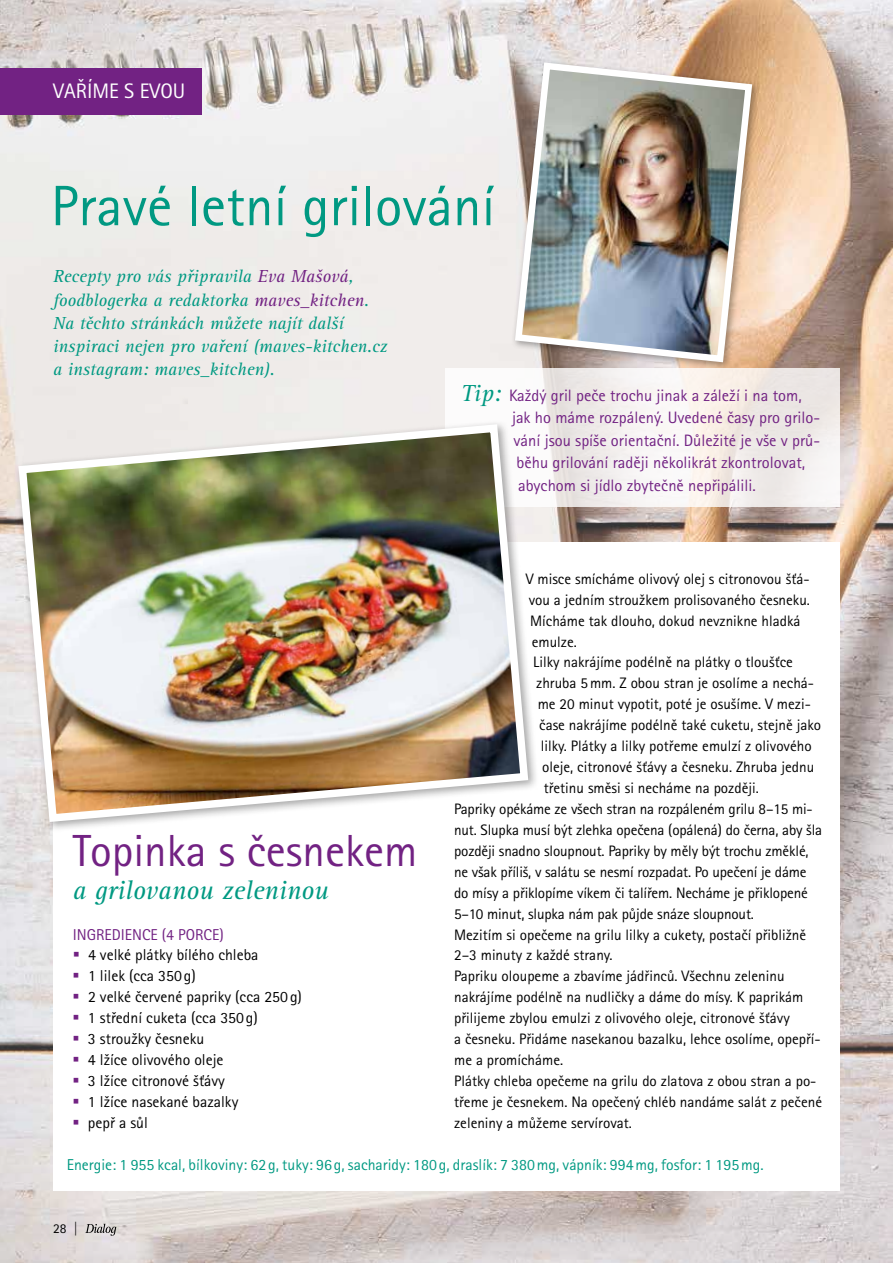
<style>
.page{position:relative;width:893px;height:1263px;background:#fff}
.page>*{position:absolute;margin:0;border:0;box-sizing:border-box;transform-origin:0 0}
.t1{font:57px "Rotis Sans Serif Pro";color:#009982}
.t2{font:45px "Rotis Sans Serif Pro";color:#722283}
.t3{font:italic 27px "Rotis Serif Pro";color:#009982}
.t4{font:21px "Rotis Sans Serif Pro";color:#fff}
.t5{font:italic 18px/23.2px "Rotis Serif Pro";color:#009982}
.t6{font:16.5px "Rotis Sans Serif Pro";color:#722283}
.t7{font:15.75px/21px "Rotis Sans Serif Pro";color:#000}
.t8{font:15.75px "Rotis Sans Serif Pro";color:#009982}
.t9{font:15.75px "Rotis Sans Serif Pro";color:#722283}
.t10{font:15.15px "Rotis Sans Serif Pro";color:#000}
.t11{font:13.5px "Rotis Sans Serif Pro";color:#000}
.s1{color:#722283}
.s2{font-family:"Rotis Serif Pro";font-style:italic;font-size:24px;color:#009982}
</style>
<div class="page">
<img style="left:0;top:0;width:893px;height:1263px">
<div style="left:53px;top:542px;width:787px;height:649px;background:#fff"></div>
<div style="left:0;top:68px;width:201px;height:46px;background:#722283"></div>
<svg style="left:85px;top:1224px;width:31px;height:12px"></svg>
<div style="left:511px;top:59px;width:249px;height:312px;background:#000;opacity:.35"></div>
<img style="left:511px;top:59px;width:245px;height:307px">
<svg style="left:445px;top:368px;width:395px;height:139px"></svg>
<div style="left:14px;top:420px;width:525px;height:413px;background:#000;opacity:.35"></div>
<img style="left:14px;top:420px;width:518px;height:406px">
<h3 class="t4" style="left:53px;top:79px;width:134px">VAŘÍME S EVOU</h3>
<h1 class="t1" style="left:51px;top:172px;width:446px">Pravé letní grilování</h1>
<p class="t5" style="left:53px;top:265px;width:336px">Recepty pro vás připravila <span class="s1">Eva Mašová</span>, foodblogerka a redaktorka <span class="s1">maves_kitchen</span>.<br>Na těchto stránkách můžete najít další inspiraci nejen pro vaření (maves-kitchen.cz a instagram: maves_kitchen).</p>
<h2 class="t2" style="left:73px;top:824px;width:346px">Topinka s česnekem</h2>
<h3 class="t3" style="left:73px;top:874px;width:257px">a grilovanou zeleninou</h3>
<p class="t9" style="left:73px;top:925px;width:153px">INGREDIENCE (4 PORCE)</p>
<p class="t7" style="left:88px;top:945px;width:216px">4 velké plátky bílého chleba<br>1 lilek (cca 350g)<br>2 velké červené papriky (cca 250 g)<br>1 střední cuketa (cca 350g)<br>3 stroužky česneku<br>4 lžíce olivového oleje<br>3 lžíce citronové šťávy<br>1 lžíce nasekané bazalky<br>pepř a sůl</p>
<p class="t6" style="left:461px;top:385px;width:342px"><span class="s2">Tip:</span> Každý gril peče trochu jinak a záleží i na tom,</p>
<p class="t6" style="left:512px;top:408px;width:310px">jak ho máme rozpálený. Uvedené časy pro grilo-</p>
<p class="t6" style="left:513px;top:430px;width:308px">vání jsou spíše orientační. Důležité je vše v prů-</p>
<p class="t6" style="left:516px;top:453px;width:290px">běhu grilování raději několikrát zkontrolovat,</p>
<p class="t6" style="left:518px;top:475px;width:239px">abychom si jídlo zbytečně nepřipálili.</p>
<p class="t10" style="left:526px;top:570px;width:285px">V misce smícháme olivový olej s citronovou šťá-</p>
<p class="t10" style="left:529px;top:591px;width:283px">vou a jedním stroužkem prolisovaného česneku.</p>
<p class="t10" style="left:530px;top:611px;width:272px">Mícháme tak dlouho, dokud nevznikne hladká</p>
<p class="t10" style="left:532px;top:632px;width:47px">emulze.</p>
<p class="t10" style="left:533px;top:653px;width:261px">Lilky nakrájíme podélně na plátky o tloušťce</p>
<p class="t10" style="left:536px;top:674px;width:279px">zhruba 5mm. Z obou stran je osolíme a nechá-</p>
<p class="t10" style="left:538px;top:695px;width:275px">me 20 minut vypotit, poté je osušíme. V mezi-</p>
<p class="t10" style="left:539px;top:716px;width:283px">čase nakrájíme podélně také cuketu, stejně jako</p>
<p class="t10" style="left:541px;top:737px;width:272px">lilky. Plátky a lilky potřeme emulzí z olivového</p>
<p class="t10" style="left:542px;top:758px;width:274px">oleje, citronové šťávy a česneku. Zhruba jednu</p>
<p class="t10" style="left:544px;top:779px;width:217px">třetinu směsi si necháme na později.</p>
<p class="t10" style="left:454px;top:800px;width:360px">Papriky opékáme ze všech stran na rozpáleném grilu 8–15 mi-</p>
<p class="t10" style="left:454px;top:821px;width:370px">nut. Slupka musí být zlehka opečena (opálená) do černa, aby šla</p>
<p class="t10" style="left:454px;top:842px;width:356px">později snadno sloupnout. Papriky by měly být trochu změklé,</p>
<p class="t10" style="left:454px;top:863px;width:354px">ne však příliš, v salátu se nesmí rozpadat. Po upečení je dáme</p>
<p class="t10" style="left:454px;top:884px;width:355px">do mísy a přiklopíme víkem či talířem. Necháme je přiklopené</p>
<p class="t10" style="left:454px;top:904px;width:301px">5–10 minut, slupka nám pak půjde snáze sloupnout.</p>
<p class="t10" style="left:454px;top:925px;width:353px">Mezitím si opečeme na grilu lilky a cukety, postačí přibližně</p>
<p class="t10" style="left:454px;top:946px;width:160px">2–3 minuty z každé strany.</p>
<p class="t10" style="left:454px;top:967px;width:332px">Papriku oloupeme a zbavíme jádřinců. Všechnu zeleninu</p>
<p class="t10" style="left:454px;top:988px;width:351px">nakrájíme podélně na nudličky a dáme do mísy. K paprikám</p>
<p class="t10" style="left:454px;top:1009px;width:337px">přilijeme zbylou emulzi z olivového oleje, citronové šťávy</p>
<p class="t10" style="left:454px;top:1030px;width:368px">a česneku. Přidáme nasekanou bazalku, lehce osolíme, opepří-</p>
<p class="t10" style="left:454px;top:1051px;width:111px">me a promícháme.</p>
<p class="t10" style="left:454px;top:1072px;width:364px">Plátky chleba opečeme na grilu do zlatova z obou stran a po-</p>
<p class="t10" style="left:454px;top:1093px;width:369px">třeme je česnekem. Na opečený chléb nandáme salát z pečené</p>
<p class="t10" style="left:454px;top:1114px;width:179px">zeleniny a můžeme servírovat.</p>
<p class="t8" style="left:67px;top:1155px;width:698px">Energie: 1 955 kcal, bílkoviny: 62g, tuky: 96g, sacharidy: 180g, draslík: 7 380mg, vápník: 994mg, fosfor: 1 195mg.</p>
<p class="t11" style="left:53px;top:1220px;width:26px">28 |</p>
</div>
